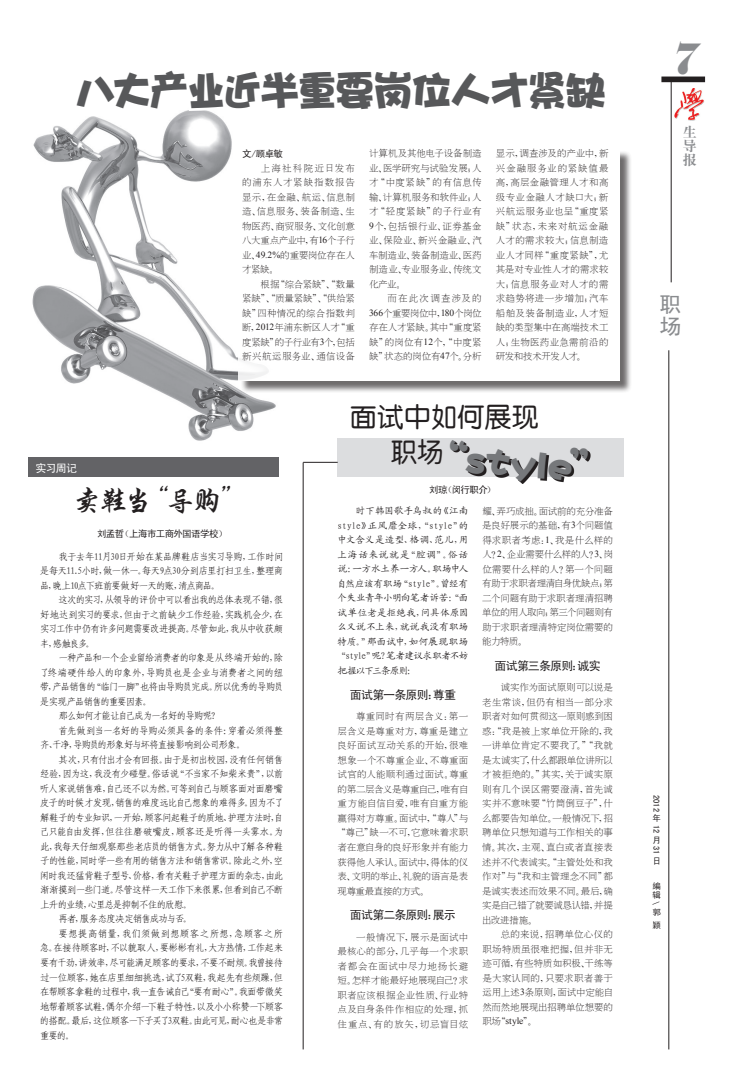
<style>
.page{position:relative;width:752px;height:1092px;background:#fff}
.page>*{position:absolute;margin:0;border:0;box-sizing:border-box;transform-origin:0 0}
.t1{font:41px "DFP Hai Bao W12";letter-spacing:-.08em;color:#57585a}
.t2{font:39px "DFP Hai Bao W12";color:#76787b}
.t3{font:36px "Elephant";color:#8a8c8f}
.t4{font:31px "H Yi 1 gj";color:#231f20}
.t5{font:27px/35px "H Ye 3 gj";letter-spacing:-.005em;color:#231f20}
.t6{font:22px/22px "Sim Hei";color:#8a8c8f}
.t7{font:14px/14px "H Ya 4 gj";color:#8a8c8f;text-align:justify}
.t8{font:12px "Sim Hei";letter-spacing:-.07em;color:#231f20}
.t9{font:11px "Sim Hei";color:#fff}
.t10{font:9.5px/14.5px "H Ya 2 gj";letter-spacing:-.01em;color:#231f20;text-align:justify}
.t11{font:9.5px/14.5px "Fang Song GB2312";letter-spacing:-.075em;color:#231f20;text-align:justify}
.t12{font:9.5px/14.5px "Kai Ti GB2312";letter-spacing:-.02em;color:#231f20;text-align:justify}
.t13{font:9.5px "Fang Song GB2312";letter-spacing:-.105em;color:#231f20}
.t14{font:9.5px "Fang Song GB2312";letter-spacing:-.04em;color:#231f20}
.t15{font:9.5px "Sim Hei";letter-spacing:-.07em;color:#231f20}
.t16{font:9.5px "Fang Song GB2312";letter-spacing:-.025em;color:#231f20}
.t17{font:9.5px "Fang Song GB2312";letter-spacing:-.035em;color:#231f20}
.t18{font:9.5px "Fang Song GB2312";letter-spacing:.02em;color:#231f20}
.t19{font:9.5px "Fang Song GB2312";letter-spacing:-.095em;color:#231f20}
.t20{font:8.5px/8.5px "Sim Hei";color:#231f20}
.s1{font-family:"Times New Roman"}
</style>
<div class="page">
<img style="left:32px;top:120px;width:244px;height:321px">
<div style="left:28px;top:457px;width:250px;height:19px;background:#636366"></div>
<div style="left:337px;top:438px;width:287px;height:38px;background:#dcdddf"></div>
<hr style="left:670px;top:81px;width:1px;height:201px;background:#231f20">
<div style="left:661px;top:76px;width:43px;height:6px;background:#231f20"></div>
<img style="left:674px;top:88px;width:29px;height:33px">
<hr style="left:668px;top:350px;width:1px;height:699px;background:#231f20">
<svg style="left:86px;top:110px;width:136px;height:10px"></svg>
<hr style="left:303px;top:462px;width:34px;height:1px;background:#231f20">
<hr style="left:303px;top:462px;width:1px;height:587px;background:#231f20">
<svg style="left:451px;top:441px;width:139px;height:43px"></svg>
<div style="left:240px;top:150px;width:391px;height:243px;background:#231f20;opacity:.75"></div>
<div style="left:238px;top:149px;width:381px;height:231px;background:#fff"></div>
<h1 class="t1" style="left:75px;top:69px;width:532px">八大产业近半重要岗位人才紧缺</h1>
<p class="t15" style="left:242px;top:149px;width:42px">文/顾卓敏</p>
<p class="t10" style="left:242px;top:161px;width:114px;text-indent:18px">上海社科院近日发布的浦东人才紧缺指数报告显示，在金融、航运、信息制造、信息服务、装备制造、生物医药、商贸服务、文化创意八大重点产业中，有<span class="s1">16</span>个子行业、<span class="s1">49.2%</span>的重要岗位存在人才紧缺。</p>
<p class="t10" style="left:242px;top:277px;width:114px;text-indent:18px">根据“综合紧缺”、“数量紧缺”、“质量紧缺”、“供给紧缺”四种情况的综合指数判断，<span class="s1">2012</span>年浦东新区人才“重度紧缺”的子行业有<span class="s1">3</span>个，包括新兴航运服务业、通信设备</p>
<p class="t10" style="left:369px;top:146px;width:114px">计算机及其他电子设备制造业、医学研究与试验发展；人才“中度紧缺”的有信息传输、计算机服务和软件业；人才“轻度紧缺”的子行业有<span class="s1">9</span>个，包括银行业、证券基金业、保险业、新兴金融业、汽车制造业、装备制造业、医药制造业、专业服务业、传统文化产业。</p>
<p class="t10" style="left:369px;top:291px;width:114px;text-indent:18px">而在此次调查涉及的<span class="s1">366</span>个重要岗位中，<span class="s1">180</span>个岗位存在人才紧缺。其中“重度紧缺”的岗位有<span class="s1">12</span>个，“中度紧缺”状态的岗位有<span class="s1">47</span>个。分析</p>
<p class="t10" style="left:495px;top:146px;width:114px">显示，调查涉及的产业中，新兴金融服务业的紧缺值最高，高层金融管理人才和高级专业金融人才缺口大；新兴航运服务业也呈“重度紧缺”状态，未来对航运金融人才的需求较大；信息制造业人才同样“重度紧缺”，尤其是对专业性人才的需求较大；信息服务业对人才的需求趋势将进一步增加；汽车船舶及装备制造业，人才短缺的类型集中在高端技术工人；生物医药业急需前沿的研发和技术开发人才。</p>
<p class="t9" style="left:35px;top:462px;width:43px">实习周记</p>
<h3 class="t4" style="left:72px;top:484px;width:179px">卖鞋当“导购”</h3>
<p class="t15" style="left:97px;top:528px;width:132px">刘孟哲（上海市工商外国语学校）</p>
<p class="t11" style="left:40px;top:549px;width:245px;text-indent:19px">我于去年11月30日开始在某品牌鞋店当实习导购，工作时间是每天11.5小时，做一休一。每天9点30分到店里打扫卫生，整理商品，晚上10点下班前要做好一天的账，清点商品。</p>
<p class="t11" style="left:40px;top:592px;width:245px;text-indent:19px">这次的实习，从领导的评价中可以看出我的总体表现不错，很好地达到实习的要求，但由于之前缺少工作经验，实践机会少，在实习工作中仍有许多问题需要改进提高。尽管如此，我从中收获颇丰，感触良多。</p>
<p class="t11" style="left:58px;top:650px;width:226px">一种产品和一个企业留给消费者的印象是从终端开始的，除</p>
<p class="t16" style="left:40px;top:667px;width:245px">了终端硬件给人的印象外，导购员也是企业与消费者之间的纽</p>
<p class="t13" style="left:40px;top:682px;width:245px">带，产品销售的“临门一脚”也将由导购员完成。所以优秀的导购员</p>
<p class="t11" style="left:40px;top:694px;width:113px">是实现产品销售的重要因素。</p>
<p class="t19" style="left:58px;top:711px;width:163px">那么如何才能让自己成为一名好的导购呢？</p>
<p class="t17" style="left:58px;top:725px;width:226px">首先做到当一名好的导购必须具备的条件：穿着必须得整</p>
<p class="t13" style="left:40px;top:740px;width:207px">齐、干净，导购员的形象好与坏将直接影响到公司形象。</p>
<p class="t11" style="left:59px;top:752px;width:226px">其次，只有付出才会有回报。由于是初出校园，没有任何销售</p>
<p class="t11" style="left:40px;top:766px;width:245px">经验，因为这，我没有少碰壁。俗话说“不当家不知柴米贵”，以前</p>
<p class="t11" style="left:40px;top:781px;width:245px">听人家说销售难，自己还不以为然。可等到自己与顾客面对面磨嘴</p>
<p class="t11" style="left:40px;top:795px;width:245px">皮子的时候才发现，销售的难度远比自己想象的难得多。因为不了</p>
<p class="t11" style="left:40px;top:810px;width:245px">解鞋子的专业知识，一开始，顾客问起鞋子的质地、护理方法时，自</p>
<p class="t14" style="left:40px;top:827px;width:245px">己只能自由发挥，但往往磨破嘴皮，顾客还是听得一头雾水。为</p>
<p class="t11" style="left:40px;top:839px;width:245px">此，我每天仔细观察那些老店员的销售方式。努力从中了解各种鞋</p>
<p class="t11" style="left:40px;top:853px;width:245px">子的性能，同时学一些有用的销售方法和销售常识。除此之外，空</p>
<p class="t11" style="left:40px;top:868px;width:245px">闲时我还猛背鞋子型号、价格，看有关鞋子护理方面的杂志，由此</p>
<p class="t11" style="left:40px;top:882px;width:245px">渐渐摸到一些门道。尽管这样一天工作下来很累，但看到自己不断</p>
<p class="t11" style="left:40px;top:897px;width:154px">上升的业绩，心里总是抑制不住的欣慰。</p>
<p class="t11" style="left:58px;top:911px;width:135px">再者，服务态度决定销售成功与否。</p>
<p class="t18" style="left:58px;top:928px;width:226px">要想提高销量，我们须做到想顾客之所想，急顾客之所</p>
<p class="t11" style="left:40px;top:940px;width:245px">急。在接待顾客时，不以貌取人，要彬彬有礼，大方热情，工作起来</p>
<p class="t11" style="left:40px;top:955px;width:245px">要有干劲，讲效率，尽可能满足顾客的要求，不要不耐烦。我曾接待</p>
<p class="t11" style="left:40px;top:969px;width:245px">过一位顾客，她在店里细细挑选，试了5双鞋，我起先有些烦躁，但</p>
<p class="t11" style="left:40px;top:984px;width:245px">在帮顾客拿鞋的过程中，我一直告诫自己“要有耐心”。我面带微笑</p>
<p class="t11" style="left:40px;top:998px;width:244px">地帮着顾客试鞋，偶尔介绍一下鞋子特性，以及小小称赞一下顾客</p>
<p class="t13" style="left:40px;top:1015px;width:245px">的搭配。最后，这位顾客一下子买了3双鞋。由此可见，耐心也是非常</p>
<p class="t11" style="left:40px;top:1027px;width:36px">重要的。</p>
<h3 class="t5" style="left:390px;top:399px;width:150px;text-indent:-40px">面试中如何展现职场</h3>
<p class="t15" style="left:429px;top:484px;width:68px">刘琼（闵行职介）</p>
<h2 class="t2" style="left:430px;top:437px;width:181px;rotate:4deg">“style”</h2>
<p class="t12" style="left:336px;top:503px;width:133px;text-indent:19px">时下韩国歌手鸟叔的《江南style》正风靡全球，“style”的中文含义是造型、格调、范儿，用上海话来说就是“腔调”。俗话说：一方水土养一方人。职场中人自然应该有职场“style”。曾经有个失业青年小明向笔者诉苦：“面试单位老是拒绝我，问具体原因么又说不上来，就说我没有职场特质。”那面试中，如何展现职场“style”呢？笔者建议求职者不妨把握以下三条原则：</p>
<p class="t8" style="left:349px;top:689px;width:108px">面试第一条原则：尊重</p>
<p class="t10" style="left:336px;top:709px;width:133px;text-indent:20px">尊重同时有两层含义：第一层含义是尊重对方，尊重是建立良好面试互动关系的开始，很难想象一个不尊重企业、不尊重面试官的人能顺利通过面试。尊重的第二层含义是尊重自己，唯有自重方能自信自爱，唯有自重方能赢得对方尊重。面试中，“尊人”与“尊己”缺一不可，它意味着求职者在意自身的良好形象并有能力获得他人承认。面试中，得体的仪表、文明的举止、礼貌的语言是表现尊重最直接的方式。</p>
<p class="t8" style="left:350px;top:909px;width:107px">面试第二条原则：展示</p>
<p class="t10" style="left:337px;top:929px;width:132px;text-indent:19px">一般情况下，展示是面试中最核心的部分，几乎每一个求职者都会在面试中尽力地扬长避短。怎样才能最好地展现自己？求职者应该根据企业性质、行业特点及自身条件作相应的处理，抓住重点、有的放矢，切忌盲目炫</p>
<p class="t10" style="left:482px;top:503px;width:132px">耀、弄巧成拙。面试前的充分准备是良好展示的基础，有<span class="s1">3</span>个问题值得求职者考虑：<span class="s1">1</span>、我是什么样的人？<span class="s1">2</span>、企业需要什么样的人？<span class="s1">3</span>、岗位需要什么样的人？第一个问题有助于求职者理清自身优缺点；第二个问题有助于求职者理清招聘单位的用人取向；第三个问题则有助于求职者理清特定岗位需要的能力特质。</p>
<p class="t8" style="left:494px;top:660px;width:108px">面试第三条原则：诚实</p>
<p class="t10" style="left:482px;top:680px;width:132px;text-indent:19px">诚实作为面试原则可以说是老生常谈，但仍有相当一部分求职者对如何贯彻这一原则感到困惑：“我是被上家单位开除的，我一讲单位肯定不要我了。”“我就是太诚实了，什么都跟单位讲所以才被拒绝的。”其实，关于诚实原则有几个误区需要澄清，首先诚实并不意味要“竹筒倒豆子”，什么都要告知单位。一般情况下，招聘单位只想知道与工作相关的事情。其次，主观、直白或者直接表述并不代表诚实。“主管处处和我作对”与“我和主管理念不同”都是诚实表述而效果不同。最后，确实是自己错了就要诚恳认错，并提出改进措施。</p>
<p class="t10" style="left:482px;top:926px;width:132px;text-indent:18px">总的来说，招聘单位心仪的职场特质虽很难把握，但并非无迹可循，有些特质如积极、干练等是大家认同的，只要求职者善于运用上述<span class="s1">3</span>条原则，面试中定能自然而然地展现出招聘单位想要的职场“<span class="s1">style</span>”。</p>
<h3 class="t3" style="left:675px;top:34px;width:24px">7</h3>
<h3 class="t7" style="left:682px;top:125px;width:15px">生导报</h3>
<h3 class="t6" style="left:659px;top:293px;width:22px">职场</h3>
<p class="t20" style="left:660px;top:794px;width:18px;rotate:90deg">2012</p>
<p class="t20" style="left:652px;top:814px;width:9px">年</p>
<p class="t20" style="left:660px;top:824px;width:10px;rotate:90deg">12</p>
<p class="t20" style="left:652px;top:835px;width:8px">月</p>
<p class="t20" style="left:660px;top:845px;width:10px;rotate:90deg">31</p>
<p class="t20" style="left:652px;top:856px;width:8px">日</p>
<p class="t20" style="left:652px;top:882px;width:10px">编辑</p>
<p class="t20" style="left:660px;top:901px;width:6px;rotate:90deg">\</p>
<p class="t20" style="left:652px;top:905px;width:10px;line-height:12.8px">郭颖</p>
</div>
